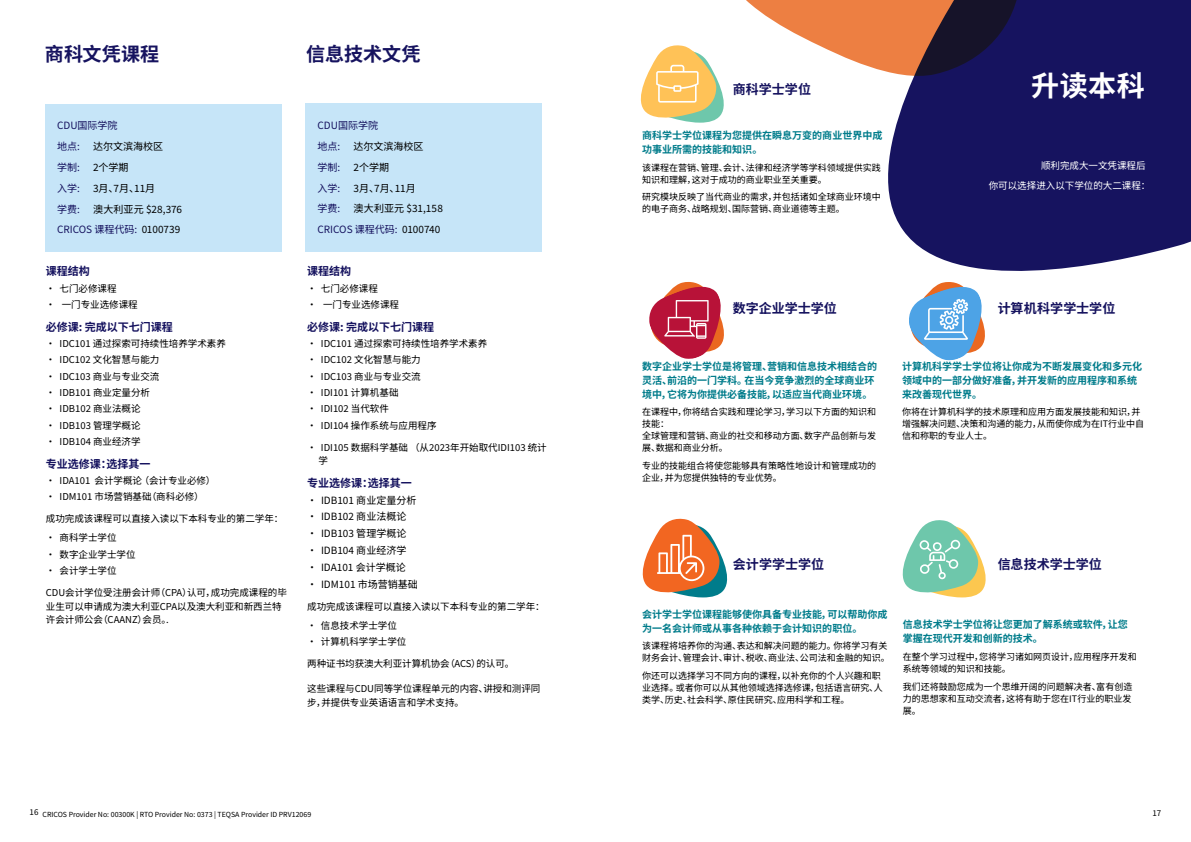
<style>
.page{position:relative;width:1191px;height:842px;background:#fff}
.page>*{position:absolute;margin:0;border:0;box-sizing:border-box;transform-origin:0 0}
.t1{font:100 28px "Noto Sans SC";color:#fff}
.t2{font:100 19px "Noto Sans SC";letter-spacing:.01em;color:#16135f}
.t3{font:100 13px "Noto Sans SC";color:#16135f}
.t4{font:100 11px "Noto Sans SC";color:#16135f}
.t5{font:100 10px/14px "Noto Sans SC";color:#007c8b}
.t6{font:100 10px/20.8px "Noto Sans SC";color:#000;text-align:right}
.t7{font:100 10px/20.8px "Noto Sans SC";color:#16135f}
.t8{font:100 9.5px/13.5px "Noto Sans SC";color:#000}
.t9{font:100 9.5px/19.7px "Noto Sans SC";color:#fff}
.t10{font:100 9px/12px "Noto Sans SC";color:#000}
.t11{font:100 8px "Noto Sans SC";color:#000}
.t12{font:100 7px "Noto Sans SC";color:#000}
.s1{color:#16135f}
</style>
<div class="page">
<div style="left:45px;top:104px;width:237px;height:148px;background:#c6e5f8"></div>
<div style="left:305px;top:103px;width:237px;height:149px;background:#c6e5f8"></div>
<div style="left:888px;top:0;width:303px;height:271px;background:#16135f"></div>
<svg style="left:641px;top:0;width:388px;height:123px"></svg>
<svg style="left:649px;top:282px;width:75px;height:77px"></svg>
<svg style="left:643px;top:519px;width:84px;height:78px"></svg>
<svg style="left:909px;top:282px;width:76px;height:79px"></svg>
<svg style="left:902px;top:520px;width:83px;height:77px"></svg>
<h2 class="t2" style="left:45px;top:43px;width:116px">商科文凭课程</h2>
<h2 class="t2" style="left:306px;top:43px;width:116px">信息技术文凭</h2>
<p class="t7" style="left:57px;top:115px;width:62px">CDU国际学院地点:</p>
<p class="t6" style="left:93px;top:136px;width:71px">达尔文滨海校区</p>
<p class="t7" style="left:317px;top:115px;width:62px">CDU国际学院地点:</p>
<p class="t6" style="left:353px;top:136px;width:71px">达尔文滨海校区</p>
<p class="t7" style="left:57px;top:157px;width:24px">学制:</p>
<p class="t6" style="left:93px;top:157px;width:37px">2个学期</p>
<p class="t7" style="left:57px;top:178px;width:24px">入学:</p>
<p class="t6" style="left:93px;top:178px;width:64px">3月、7月、11月</p>
<p class="t7" style="left:57px;top:199px;width:24px">学费:</p>
<p class="t6" style="left:57px;top:199px;width:127px">澳大利亚元 $28,376<br><span class="s1">CRICOS 课程代码:</span> 0100739</p>
<p class="t7" style="left:317px;top:157px;width:24px">学制:</p>
<p class="t6" style="left:353px;top:157px;width:37px">2个学期</p>
<p class="t7" style="left:317px;top:178px;width:24px">入学:</p>
<p class="t6" style="left:353px;top:178px;width:64px">3月、7月、11月</p>
<p class="t7" style="left:317px;top:199px;width:24px">学费:</p>
<p class="t6" style="left:317px;top:199px;width:127px">澳大利亚元 $31,158<br><span class="s1">CRICOS 课程代码:</span> 0100740</p>
<p class="t4" style="left:46px;top:265px;width:45px">课程结构</p>
<p class="t8" style="left:46px;top:282px;width:72px">• 七门必修课程</p>
<p class="t8" style="left:46px;top:298px;width:93px">• 一门专业选修课程</p>
<p class="t4" style="left:46px;top:320px;width:129px">必修课: 完成以下七门课程</p>
<p class="t8" style="left:46px;top:337px;width:182px">• IDC101 通过探索可持续性培养学术素养</p>
<p class="t8" style="left:46px;top:353px;width:115px">• IDC102 文化智慧与能力</p>
<p class="t8" style="left:46px;top:370px;width:115px">• IDC103 商业与专业交流</p>
<p class="t8" style="left:46px;top:386px;width:106px">• IDB101 商业定量分析</p>
<p class="t8" style="left:46px;top:402px;width:96px">• IDB102 商业法概论</p>
<p class="t8" style="left:46px;top:419px;width:96px">• IDB103 管理学概论</p>
<p class="t8" style="left:46px;top:435px;width:96px">• IDB104 商业经济学</p>
<p class="t4" style="left:46px;top:457px;width:106px">专业选修课：选择其一</p>
<p class="t8" style="left:46px;top:474px;width:171px">• IDA101 会计学概论 （会计专业必修）</p>
<p class="t8" style="left:46px;top:490px;width:159px">• IDM101 市场营销基础（商科必修）</p>
<p class="t8" style="left:46px;top:512px;width:239px">成功完成该课程可以直接入读以下本科专业的第二学年：</p>
<p class="t8" style="left:46px;top:531px;width:72px">• 商科学士学位</p>
<p class="t8" style="left:46px;top:548px;width:91px">• 数字企业学士学位</p>
<p class="t8" style="left:46px;top:564px;width:72px">• 会计学士学位</p>
<p class="t8" style="left:46px;top:586px;width:242px">CDU会计学位受注册会计师（CPA）认可，成功完成课程的毕业生可以申请成为澳大利亚CPA以及澳大利亚和新西兰特许会计师公会（CAANZ）会员。.</p>
<p class="t4" style="left:307px;top:265px;width:45px">课程结构</p>
<p class="t8" style="left:307px;top:282px;width:72px">• 七门必修课程</p>
<p class="t8" style="left:307px;top:298px;width:93px">• 一门专业选修课程</p>
<p class="t4" style="left:307px;top:320px;width:129px">必修课: 完成以下七门课程</p>
<p class="t8" style="left:307px;top:337px;width:182px">• IDC101 通过探索可持续性培养学术素养</p>
<p class="t8" style="left:307px;top:353px;width:115px">• IDC102 文化智慧与能力</p>
<p class="t8" style="left:307px;top:370px;width:115px">• IDC103 商业与专业交流</p>
<p class="t8" style="left:307px;top:386px;width:93px">• IDI101 计算机基础</p>
<p class="t8" style="left:307px;top:402px;width:83px">• IDI102 当代软件</p>
<p class="t8" style="left:307px;top:419px;width:131px">• IDI104 操作系统与应用程序</p>
<p class="t8" style="left:318px;top:441px;width:230px;text-indent:-11px">• IDI105 数据科学基础 （从2023年开始取代IDI103 统计学</p>
<p class="t4" style="left:307px;top:476px;width:106px">专业选修课：选择其一</p>
<p class="t6" style="left:307px;top:490px;width:111px">• IDB101 商业定量分析</p>
<p class="t6" style="left:307px;top:506px;width:101px">• IDB102 商业法概论</p>
<p class="t6" style="left:307px;top:523px;width:101px">• IDB103 管理学概论</p>
<p class="t6" style="left:307px;top:540px;width:101px">• IDB104 商业经济学</p>
<p class="t6" style="left:307px;top:557px;width:100px">• IDA101 会计学概论</p>
<p class="t6" style="left:307px;top:574px;width:112px">• IDM101 市场营销基础</p>
<p class="t8" style="left:307px;top:600px;width:239px">成功完成该课程可以直接入读以下本科专业的第二学年：</p>
<p class="t8" style="left:307px;top:619px;width:91px">• 信息技术学士学位</p>
<p class="t8" style="left:307px;top:635px;width:101px">• 计算机科学学士学位</p>
<p class="t8" style="left:307px;top:657px;width:209px">两种证书均获澳大利亚计算机协会（ACS）的认可。</p>
<p class="t8" style="left:307px;top:682px;width:235px">这些课程与CDU同等学位课程单元的内容、讲授和测评同步，并提供专业英语语言和学术支持。</p>
<p class="t11" style="left:30px;top:808px;width:10px">16</p>
<p class="t12" style="left:43px;top:810px;width:270px">CRICOS Provider No: 00300K | RTO Provider No: 0373 | TEQSA Provider ID PRV12069</p>
<h3 class="t3" style="left:732px;top:82px;width:80px">商科学士学位</h3>
<p class="t5" style="left:642px;top:128px;width:241px">商科学士学位课程为您提供在瞬息万变的商业世界中成功事业所需的技能和知识。</p>
<p class="t10" style="left:642px;top:162px;width:240px">该课程在营销、管理、会计、法律和经济学等学科领域提供实践知识和理解，这对于成功的商业职业至关重要。</p>
<p class="t10" style="left:642px;top:191px;width:240px">研究模块反映了当代商业的需求，并包括诸如全球商业环境中的电子商务、战略规划、国际营销、商业道德等主题。</p>
<h1 class="t1" style="left:1031px;top:70px;width:115px">升读本科</h1>
<p class="t9" style="left:988px;top:156px;width:163px;text-indent:52px">顺利完成大一文凭课程后你可以选择进入以下学位的大二课程：</p>
<h3 class="t3" style="left:732px;top:301px;width:106px">数字企业学士学位</h3>
<p class="t5" style="left:642px;top:359px;width:236px">数字企业学士学位是将管理、营销和信息技术相结合的灵活、前沿的一门学科。在当今竞争激烈的全球商业环境中，它将为你提供必备技能，以适应当代商业环境。</p>
<p class="t10" style="left:642px;top:406px;width:235px">在课程中，你将结合实践和理论学习，学习以下方面的知识和技能：<br>全球管理和营销、商业的社交和移动方面、数字产品创新与发展、数据和商业分析。</p>
<p class="t10" style="left:642px;top:460px;width:235px">专业的技能组合将使您能够具有策略性地设计和管理成功的企业，并为您提供独特的专业优势。</p>
<h3 class="t3" style="left:997px;top:301px;width:119px">计算机科学学士学位</h3>
<p class="t5" style="left:902px;top:359px;width:241px">计算机科学学士学位将让你成为不断发展变化和多元化领域中的一部分做好准备，并开发新的应用程序和系统来改善现代世界。</p>
<p class="t10" style="left:902px;top:406px;width:244px">你将在计算机科学的技术原理和应用方面发展技能和知识，并增强解决问题、决策和沟通的能力，从而使你成为在IT行业中自信和称职的专业人士。</p>
<h3 class="t3" style="left:732px;top:556px;width:93px">会计学学士学位</h3>
<p class="t5" style="left:642px;top:607px;width:246px">会计学士学位课程能够使你具备专业技能，可以帮助你成为一名会计师或从事各种依赖于会计知识的职位。</p>
<p class="t10" style="left:642px;top:640px;width:249px">该课程将培养你的沟通、表达和解决问题的能力。你将学习有关财务会计、管理会计、审计、税收、商业法、公司法和金融的知识。</p>
<p class="t10" style="left:642px;top:670px;width:242px">你还可以选择学习不同方向的课程，以补充你的个人兴趣和职业选择。或者你可以从其他领域选择选修课，包括语言研究、人类学、历史、社会科学、原住民研究、应用科学和工程。</p>
<h3 class="t3" style="left:997px;top:556px;width:106px">信息技术学士学位</h3>
<p class="t5" style="left:902px;top:618px;width:226px">信息技术学士学位将让您更加了解系统或软件，让您掌握在现代开发和创新的技术。</p>
<p class="t10" style="left:902px;top:651px;width:235px">在整个学习过程中，您将学习诸如网页设计，应用程序开发和系统等领域的知识和技能。</p>
<p class="t10" style="left:902px;top:680px;width:231px;text-align:justify">我们还将鼓励您成为一个思维开阔的问题解决者、富有创造力的思想家和互动交流者，这将有助于您在IT行业的职业发展。</p>
<p class="t11" style="left:1152px;top:808px;width:10px">17</p>
</div>
